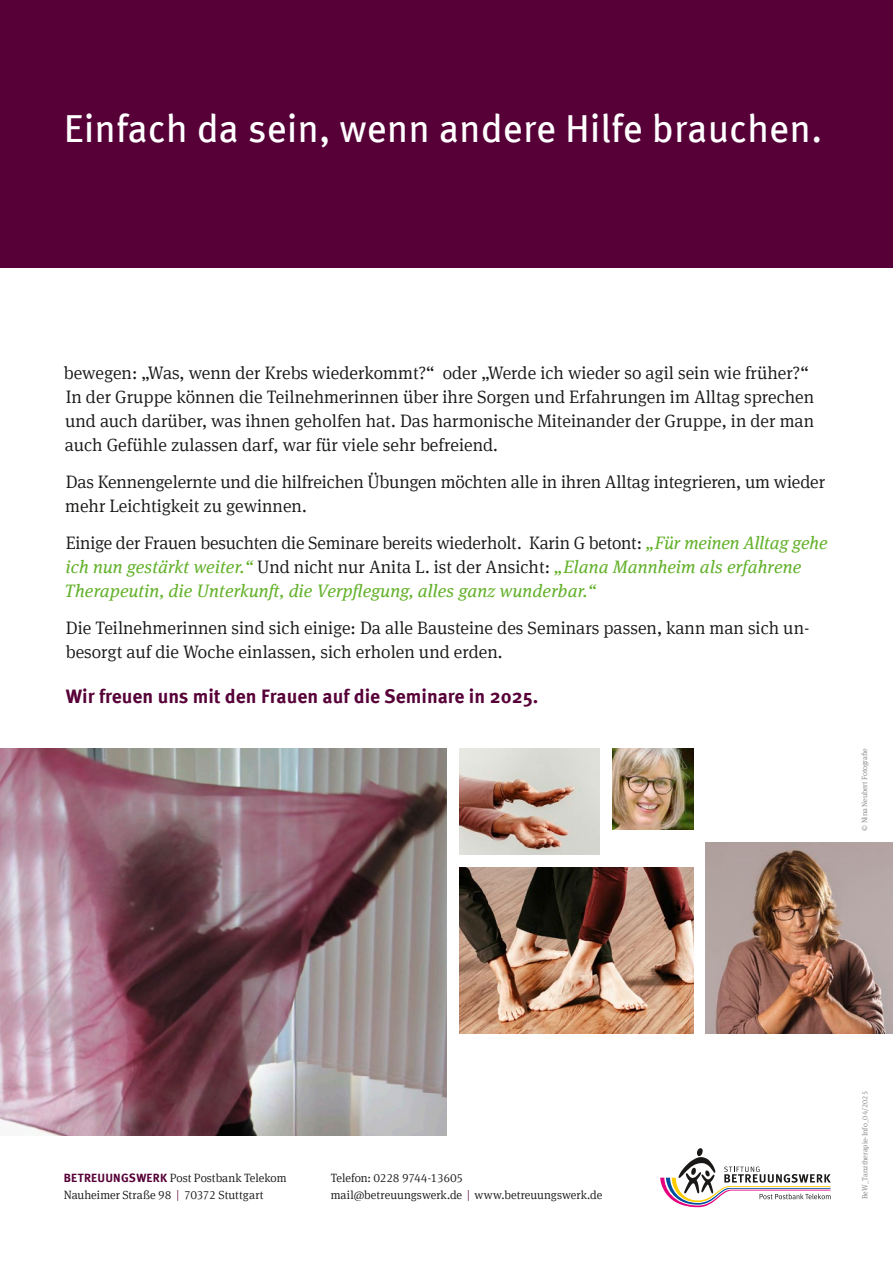
<style>
.page{position:relative;width:893px;height:1263px;background:#fff}
.page>*{position:absolute;margin:0;border:0;box-sizing:border-box;transform-origin:0 0}
.t1{font:39px "Meta OT";color:#fff}
.t2{font:700 19.5px "Meta OT";color:#570038}
.t3{font:300 18px/24px "Meta Serif Offc";color:#1a1918}
.t4{font:italic 18px/24px "Meta Serif OT";letter-spacing:.01em;color:#64b22c}
.t5{font:300 12px/17.1px "Meta Serif Offc";letter-spacing:-.005em;color:#1a1918}
.t6{font:300 7.5px "Meta Serif Offc";letter-spacing:-.01em;color:#868686}
.s1{font-family:"Meta Serif OT";font-weight:400;font-style:italic;color:#64b22c}
.s2{font-family:"Meta Serif Offc";font-weight:300;font-style:normal;color:#1a1918}
.s3{font-family:"Meta OT";font-weight:700;color:#570038}
.s4{color:#570038}
</style>
<div class="page">
<div style="left:0;top:0;width:893px;height:268px;background:#570038"></div>
<svg style="left:660px;top:1148px;width:171px;height:59px"></svg>
<img style="left:459px;top:867px;width:234px;height:166px">
<img style="left:459px;top:748px;width:141px;height:107px">
<img style="left:612px;top:748px;width:81px;height:81px">
<img style="left:706px;top:842px;width:187px;height:191px">
<img style="left:0;top:748px;width:446px;height:387px">
<h1 class="t1" style="left:64px;top:105px;width:760px">Einfach da sein, wenn andere Hilfe brauchen.</h1>
<p class="t3" style="left:64px;top:362px;width:752px">bewegen: „Was, wenn der Krebs wiederkommt?“ oder „Werde ich wieder so agil sein wie früher?“ In der Gruppe können die Teilnehmerinnen über ihre Sorgen und Erfahrungen im Alltag sprechen und auch darüber, was ihnen geholfen hat. Das harmonische Miteinander der Gruppe, in der man auch Gefühle zulassen darf, war für viele sehr befreiend.</p>
<p class="t3" style="left:65px;top:470px;width:762px">Das Kennengelernte und die hilfreichen Übungen möchten alle in ihren Alltag integrieren, um wieder mehr Leichtigkeit zu gewinnen.</p>
<p class="t3" style="left:66px;top:531px;width:763px">Einige der Frauen besuchten die Seminare bereits wiederholt. Karin G betont: <span class="s1">„Für meinen Alltag gehe</span></p>
<p class="t4" style="left:64px;top:555px;width:738px">ich nun gestärkt weiter.“ <span class="s2">Und nicht nur Anita L. ist der Ansicht:</span> „Elana Mannheim als erfahrene<br>Therapeutin, die Unterkunft, die Verpflegung, alles ganz wunderbar.“</p>
<p class="t3" style="left:66px;top:616px;width:745px">Die Teilnehmerinnen sind sich einige: Da alle Bausteine des Seminars passen, kann man sich un&shy;besorgt auf die Woche einlassen, sich erholen und erden.</p>
<p class="t2" style="left:66px;top:684px;width:474px">Wir freuen uns mit den Frauen auf die Seminare in 2025.</p>
<p class="t6" style="left:860px;top:831px;width:84px;rotate:-90deg">© Nina Neubert Fotografie</p>
<p class="t5" style="left:64px;top:1170px;width:224px"><span class="s3">BETREUUNGSWERK</span> Post Postbank Telekom<br>Nauheimer Straße 98 <span class="s4">|</span> 70372 Stuttgart</p>
<p class="t5" style="left:331px;top:1170px;width:273px">Telefon: 0228 9744-13605<br>mail@betreuungswerk.de <span class="s4">|</span> www.betreuungswerk.de</p>
<p class="t6" style="left:861px;top:1199px;width:110px;rotate:-90deg">BeW_Tanztherapie-Info_04/2025</p>
</div>
